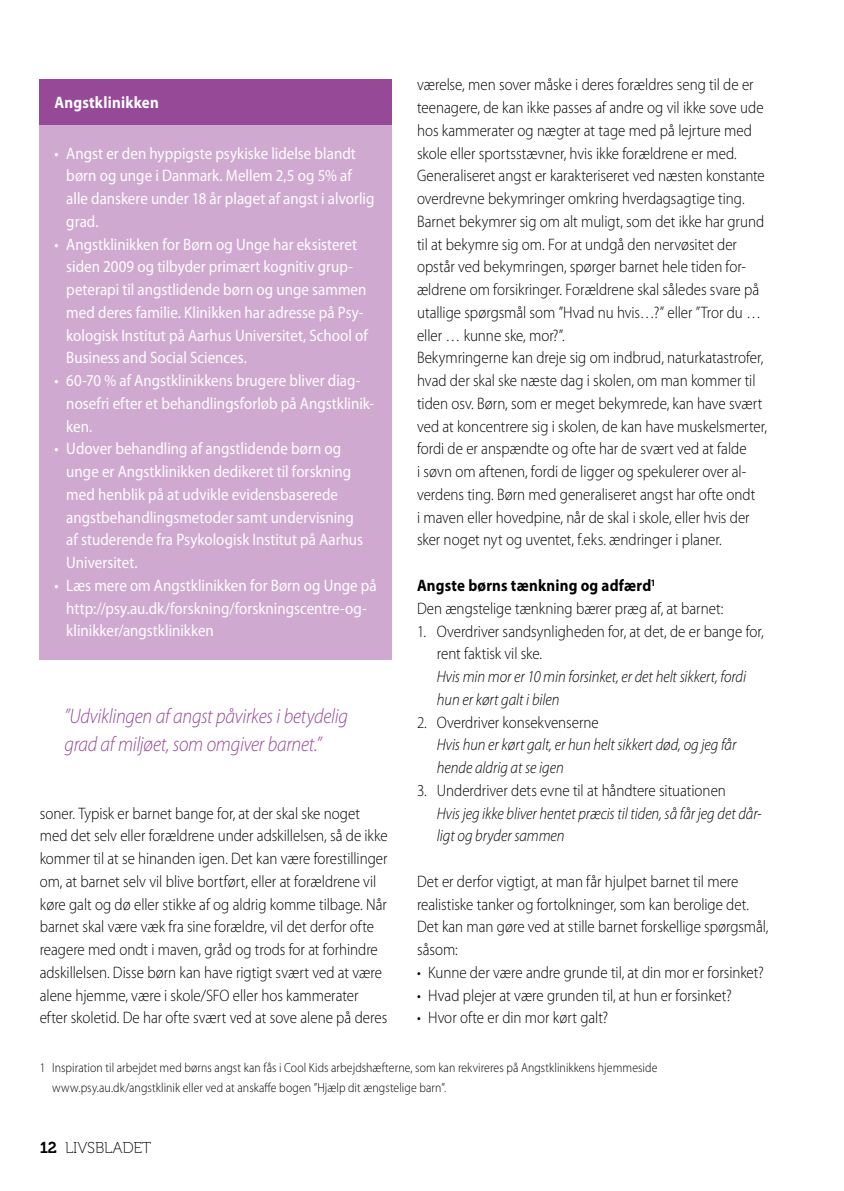
<style>
.page{position:relative;width:844px;height:1191px;background:#fff}
.page>*{position:absolute;margin:0;border:0;box-sizing:border-box;transform-origin:0 0}
.t1{font:italic 300 21px/28px "Myriad Pro";letter-spacing:-.015em;color:#954997;scale:.9 1}
.t2{font:300 16.62px/22.8px "Myriad Pro";color:#000;scale:.9 1}
.t3{font:16.62px/22.8px "Myriad Pro";letter-spacing:.005em;color:#fff;scale:.9 1}
.t4{font:italic 300 16.62px/22.8px "Myriad Pro";letter-spacing:-.005em;color:#000;scale:.9 1}
.t5{font:700 16.62px "Myriad Pro";letter-spacing:.015em;color:#fff;scale:.9 1}
.t6{font:15.75px "Museo 100";letter-spacing:-.01em;color:#000}
.t7{font:300 13.12px/19.2px "Myriad Pro";letter-spacing:.005em;color:#000;scale:.9 1}
.s1{font-weight:700}
.s2{font-family:"Museo 700"}
</style>
<div class="page">
<div style="left:40px;top:113px;width:352px;height:546px;background:#d0a9d0"></div>
<div style="left:40px;top:79px;width:352px;height:45px;background:#954997"></div>
<p class="t2" style="left:417px;top:74px;width:390px">værelse, men sover måske i deres forældres seng til de er teenagere, de kan ikke passes af andre og vil ikke sove ude hos kammerater og nægter at tage med på lejrture med skole eller sportsstævner, hvis ikke forældrene er med.<br>Generaliseret angst er karakteriseret ved næsten konstante overdrevne bekymringer omkring hverdagsagtige ting.<br>Barnet bekymrer sig om alt muligt, som det ikke har grund til at bekymre sig om. For at undgå den nervøsitet der opstår ved bekymringen, spørger barnet hele tiden for&shy;ældrene om forsikringer. Forældrene skal således svare på utallige spørgsmål som ”Hvad nu hvis…?” eller ”Tror du … eller … kunne ske, mor?”.<br>Bekymringerne kan dreje sig om indbrud, naturkatastrofer, hvad der skal ske næste dag i skolen, om man kommer til tiden osv. Børn, som er meget bekymrede, kan have svært ved at koncentrere sig i skolen, de kan have muskelsmerter, fordi de er anspændte og ofte har de svært ved at falde<br>i søvn om aftenen, fordi de ligger og spekulerer over al&shy;verdens ting. Børn med generaliseret angst har ofte ondt<br>i maven eller hovedpine, når de skal i skole, eller hvis der sker noget nyt og uventet, f.eks. ændringer i planer.</p>
<p class="t2" style="left:417px;top:574px;width:342px"><span class="s1">Angste børns tænkning og adfærd</span><sup>1<br></sup>Den ængstelige tænkning bærer præg af, at barnet:</p>
<p class="t2" style="left:437px;top:620px;width:364px;text-indent:-20px">1. Overdriver sandsynligheden for, at det, de er bange for, rent faktisk vil ske.</p>
<p class="t4" style="left:437px;top:665px;width:345px">Hvis min mor er 10 min forsinket, er det helt sikkert, fordi hun er kørt galt i bilen</p>
<p class="t2" style="left:417px;top:711px;width:203px">2. Overdriver konsekvenserne</p>
<p class="t4" style="left:437px;top:734px;width:334px">Hvis hun er kørt galt, er hun helt sikkert død, og jeg får hende aldrig at se igen</p>
<p class="t2" style="left:417px;top:779px;width:344px">3. Underdriver dets evne til at håndtere situationen</p>
<p class="t4" style="left:437px;top:802px;width:362px">Hvis jeg ikke bliver hentet præcis til tiden, så får jeg det dår&shy;ligt og bryder sammen</p>
<p class="t2" style="left:417px;top:870px;width:392px">Det er derfor vigtigt, at man får hjulpet barnet til mere realistiske tanker og fortolkninger, som kan berolige det.<br>Det kan man gøre ved at stille barnet forskellige spørgsmål, såsom:</p>
<p class="t2" style="left:417px;top:961px;width:386px">• Kunne der være andre grunde til, at din mor er forsinket?</p>
<p class="t2" style="left:417px;top:984px;width:351px">• Hvad plejer at være grunden til, at hun er forsinket?</p>
<p class="t2" style="left:417px;top:1006px;width:214px">• Hvor ofte er din mor kørt galt?</p>
<p class="t7" style="left:52px;top:1058px;width:673px;text-indent:-13px">1 Inspiration til arbejdet med børns angst kan fås i Cool Kids arbejdshæfterne, som kan rekvireres på Angstklinikkens hjemmeside www.psy.au.dk/angstklinik eller ved at anskaffe bogen ”Hjælp dit ængstelige barn”.</p>
<p class="t5" style="left:55px;top:93px;width:117px">Angstklinikken</p>
<p class="t3" style="left:66px;top:141px;width:344px;text-indent:-12px">• Angst er den hyppigste psykiske lidelse blandt børn og unge i Danmark. Mellem 2,5 og 5% af alle danskere under 18 år plaget af angst i alvorlig grad.</p>
<p class="t3" style="left:66px;top:232px;width:336px;text-indent:-12px">• Angstklinikken for Børn og Unge har eksisteret siden 2009 og tilbyder primært kognitiv grup&shy;peterapi til angstlidende børn og unge sammen med deres familie. Klinikken har adresse på Psy&shy;kologisk Institut på Aarhus Universitet, School of Business and Social Sciences.</p>
<p class="t3" style="left:66px;top:369px;width:343px;text-indent:-12px">• 60-70 % af Angstklinikkens brugere bliver diag&shy;nosefri efter et behandlingsforløb på Angstklinik&shy;ken.</p>
<p class="t3" style="left:66px;top:437px;width:331px;text-indent:-12px">• Udover behandling af angstlidende børn og unge er Angstklinikken dedikeret til forskning med henblik på at udvikle evidensbaserede angstbehandlingsmetoder samt undervisning af studerende fra Psykologisk Institut på Aarhus Universitet.</p>
<p class="t3" style="left:66px;top:574px;width:346px;text-indent:-12px">• Læs mere om Angstklinikken for Børn og Unge på http://psy.au.dk/forskning/forskningscentre-og&shy;klinikker/angstklinikken</p>
<p class="t1" style="left:64px;top:703px;width:316px">”Udviklingen af angst påvirkes i betydelig grad af miljøet, som omgiver barnet.”</p>
<p class="t2" style="left:40px;top:802px;width:388px">soner. Typisk er barnet bange for, at der skal ske noget med det selv eller forældrene under adskillelsen, så de ikke kommer til at se hinanden igen. Det kan være forestillinger om, at barnet selv vil blive bortført, eller at forældrene vil køre galt og dø eller stikke af og aldrig komme tilbage. Når barnet skal være væk fra sine forældre, vil det derfor ofte reagere med ondt i maven, gråd og trods for at forhindre adskillelsen. Disse børn kan have rigtigt svært ved at være alene hjemme, være i skole/SFO eller hos kammerater efter skoletid. De har ofte svært ved at sove alene på deres</p>
<p class="t6" style="left:40px;top:1139px;width:113px"><span class="s2">12</span> LIVSBLADET</p>
</div>
